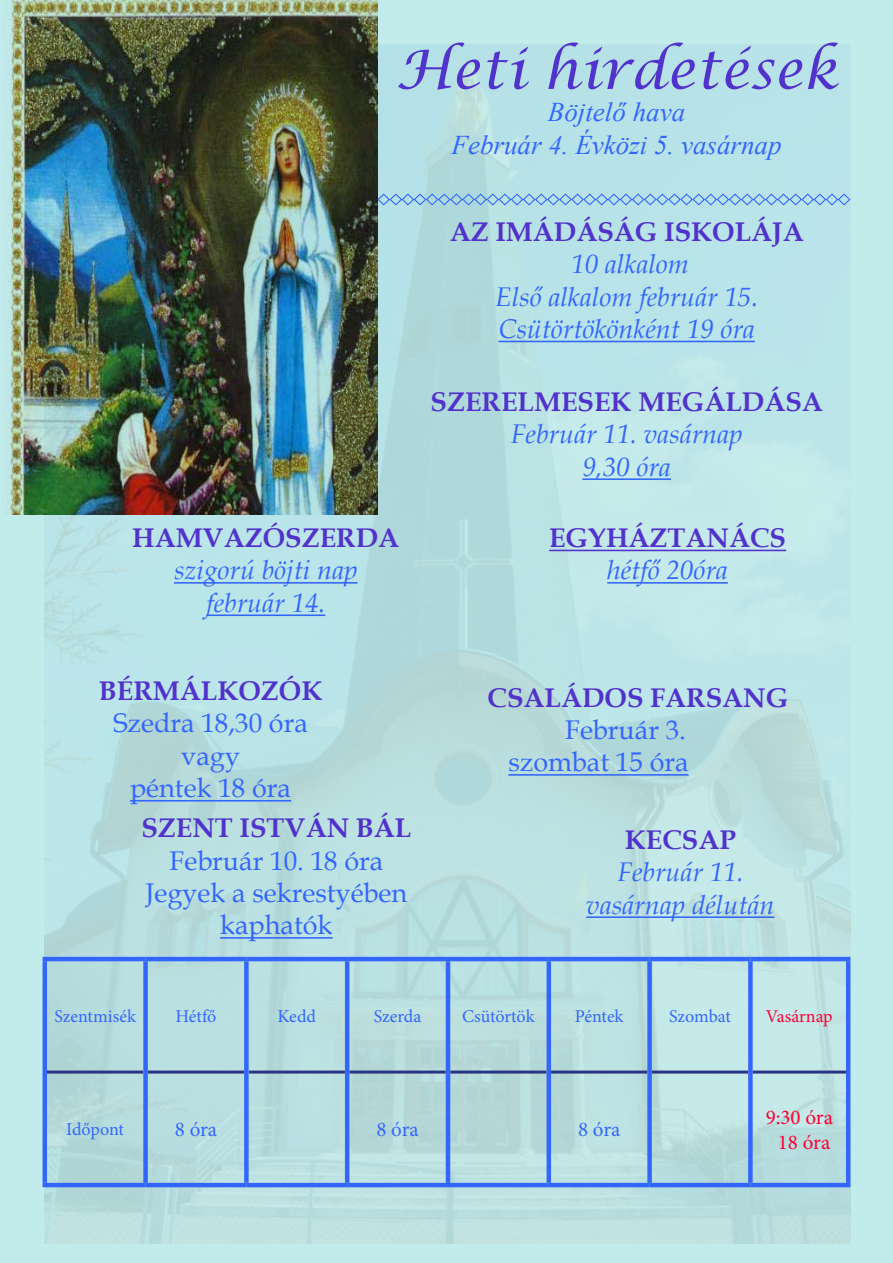
<style>
.page{position:relative;width:893px;height:1263px;background:#c2ebeb}
.page>*{position:absolute;margin:0;border:0;box-sizing:border-box;transform-origin:0 0}
.t1{font:italic 54px "Lucida Calligraphy";color:#5132cc}
.t2{font:italic 27px/32.4px "Book Antiqua";color:#36f;text-align:center}
.t3{font:700 27px "Book Antiqua";color:#5132cc}
.t4{font:27px/32.4px "Book Antiqua";color:#36f;text-align:center}
.t5{font:italic 27px/32.4px "Times New Roman";color:#36f;text-align:center}
.t6{font:21px "Minion Pro";letter-spacing:-.005em;color:#36f}
.t7{font:21px/25.2px "Minion Pro";color:#f03;text-align:center}
.t8{font:18px "Minion Pro";letter-spacing:-.005em;color:#36f}
.t9{font:18px "Minion Pro";letter-spacing:-.005em;color:#f03}
</style>
<div class="page">
<img style="left:45px;top:45px;width:805px;height:1199px">
<hr style="left:47px;top:1070px;width:96px;height:3px;background:#283583">
<hr style="left:148px;top:1070px;width:96px;height:3px;background:#283583">
<hr style="left:249px;top:1070px;width:96px;height:3px;background:#283583">
<hr style="left:349px;top:1070px;width:97px;height:3px;background:#283583">
<hr style="left:450px;top:1070px;width:97px;height:3px;background:#283583">
<hr style="left:551px;top:1070px;width:96px;height:3px;background:#283583">
<hr style="left:652px;top:1070px;width:96px;height:3px;background:#283583">
<hr style="left:753px;top:1070px;width:93px;height:3px;background:#283583">
<hr style="left:43px;top:957px;width:103px;height:4px;background:#36f">
<hr style="left:43px;top:961px;width:4px;height:111px;background:#36f">
<hr style="left:146px;top:957px;width:100px;height:4px;background:#36f">
<div style="left:143px;top:961px;width:5px;height:111px;background:#36f"></div>
<hr style="left:246px;top:957px;width:101px;height:4px;background:#36f">
<div style="left:244px;top:961px;width:5px;height:111px;background:#36f"></div>
<hr style="left:347px;top:957px;width:101px;height:4px;background:#36f">
<hr style="left:345px;top:961px;width:4px;height:111px;background:#36f">
<hr style="left:448px;top:957px;width:101px;height:4px;background:#36f">
<hr style="left:446px;top:961px;width:4px;height:111px;background:#36f">
<hr style="left:549px;top:957px;width:101px;height:4px;background:#36f">
<hr style="left:547px;top:961px;width:4px;height:111px;background:#36f">
<hr style="left:650px;top:957px;width:100px;height:4px;background:#36f">
<div style="left:647px;top:961px;width:5px;height:111px;background:#36f"></div>
<hr style="left:750px;top:957px;width:100px;height:4px;background:#36f">
<div style="left:748px;top:961px;width:5px;height:111px;background:#36f"></div>
<hr style="left:846px;top:961px;width:4px;height:111px;background:#36f">
<hr style="left:43px;top:1072px;width:4px;height:111px;background:#36f">
<div style="left:143px;top:1072px;width:5px;height:111px;background:#36f"></div>
<div style="left:244px;top:1072px;width:5px;height:111px;background:#36f"></div>
<hr style="left:345px;top:1072px;width:4px;height:111px;background:#36f">
<hr style="left:446px;top:1072px;width:4px;height:111px;background:#36f">
<hr style="left:547px;top:1072px;width:4px;height:111px;background:#36f">
<div style="left:647px;top:1072px;width:5px;height:111px;background:#36f"></div>
<div style="left:748px;top:1072px;width:5px;height:111px;background:#36f"></div>
<hr style="left:846px;top:1072px;width:4px;height:111px;background:#36f">
<hr style="left:43px;top:1183px;width:103px;height:4px;background:#36f">
<hr style="left:146px;top:1183px;width:100px;height:4px;background:#36f">
<hr style="left:246px;top:1183px;width:101px;height:4px;background:#36f">
<hr style="left:347px;top:1183px;width:101px;height:4px;background:#36f">
<hr style="left:448px;top:1183px;width:101px;height:4px;background:#36f">
<hr style="left:549px;top:1183px;width:101px;height:4px;background:#36f">
<hr style="left:650px;top:1183px;width:100px;height:4px;background:#36f">
<hr style="left:750px;top:1183px;width:100px;height:4px;background:#36f">
<img style="left:7px;top:0;width:370px;height:514px">
<svg style="left:377px;top:193px;width:474px;height:13px"></svg>
<hr style="left:130px;top:800px;width:161px;height:1px;background:#36f">
<hr style="left:220px;top:937px;width:113px;height:2px;background:#36f">
<hr style="left:508px;top:774px;width:181px;height:2px;background:#36f">
<hr style="left:498px;top:341px;width:257px;height:1px;background:#36f">
<hr style="left:582px;top:478px;width:89px;height:2px;background:#36f">
<hr style="left:174px;top:582px;width:183px;height:2px;background:#36f">
<hr style="left:206px;top:614px;width:119px;height:2px;background:#36f">
<hr style="left:586px;top:916px;width:188px;height:2px;background:#36f">
<hr style="left:549px;top:550px;width:237px;height:1px;background:#5132cc">
<hr style="left:607px;top:582px;width:121px;height:2px;background:#36f">
<h1 class="t1" style="left:396px;top:37px;width:443px">Heti hirdetések</h1>
<p class="t5" style="left:452px;top:95px;width:331px">Böjtelő hava<br>Február 4. Évközi 5. vasárnap</p>
<p class="t3" style="left:450px;top:213px;width:356px">AZ IMÁDÁSÁG ISKOLÁJA</p>
<p class="t2" style="left:495px;top:247px;width:264px">10 alkalom<br>Első alkalom február 15.<br>Csütörtökönként 19 óra</p>
<p class="t3" style="left:132px;top:519px;width:269px">HAMVAZÓSZERDA</p>
<p class="t2" style="left:174px;top:553px;width:185px">szigorú böjti nap február 14.</p>
<p class="t3" style="left:431px;top:383px;width:394px">SZERELMESEK MEGÁLDÁSA</p>
<p class="t2" style="left:510px;top:417px;width:234px">Február 11. vasárnap<br>9,30 óra</p>
<p class="t3" style="left:549px;top:519px;width:239px">EGYHÁZTANÁCS</p>
<p class="t2" style="left:607px;top:553px;width:122px">hétfő 20óra</p>
<p class="t3" style="left:99px;top:672px;width:225px">BÉRMÁLKOZÓK</p>
<p class="t4" style="left:113px;top:706px;width:196px">Szedra 18,30 óra vagy<br>péntek 18 óra</p>
<p class="t3" style="left:141px;top:809px;width:272px">SZENT ISTVÁN BÁL</p>
<p class="t4" style="left:146px;top:843px;width:263px">Február 10. 18 óra<br>Jegyek a sekrestyében kaphatók</p>
<p class="t3" style="left:487px;top:679px;width:302px">CSALÁDOS FARSANG</p>
<p class="t4" style="left:508px;top:713px;width:182px;text-align:right">Február 3. szombat 15 óra</p>
<p class="t3" style="left:625px;top:821px;width:112px">KECSAP</p>
<p class="t2" style="left:586px;top:855px;width:190px">Február 11. vasárnap délután</p>
<p class="t8" style="left:54px;top:1004px;width:83px">Szentmisék</p>
<p class="t8" style="left:176px;top:1004px;width:42px">Hétfő</p>
<p class="t8" style="left:278px;top:1004px;width:40px">Kedd</p>
<p class="t8" style="left:374px;top:1004px;width:49px">Szerda</p>
<p class="t8" style="left:462px;top:1004px;width:74px">Csütörtök</p>
<p class="t8" style="left:575px;top:1004px;width:50px">Péntek</p>
<p class="t8" style="left:669px;top:1004px;width:63px">Szombat</p>
<p class="t9" style="left:766px;top:1004px;width:68px">Vasárnap</p>
<p class="t8" style="left:66px;top:1117px;width:59px">Időpont</p>
<p class="t6" style="left:175px;top:1115px;width:44px">8 óra</p>
<p class="t6" style="left:376px;top:1115px;width:44px">8 óra</p>
<p class="t6" style="left:578px;top:1115px;width:44px">8 óra</p>
<p class="t7" style="left:766px;top:1104px;width:69px">9:30 óra<br>18 óra</p>
</div>
